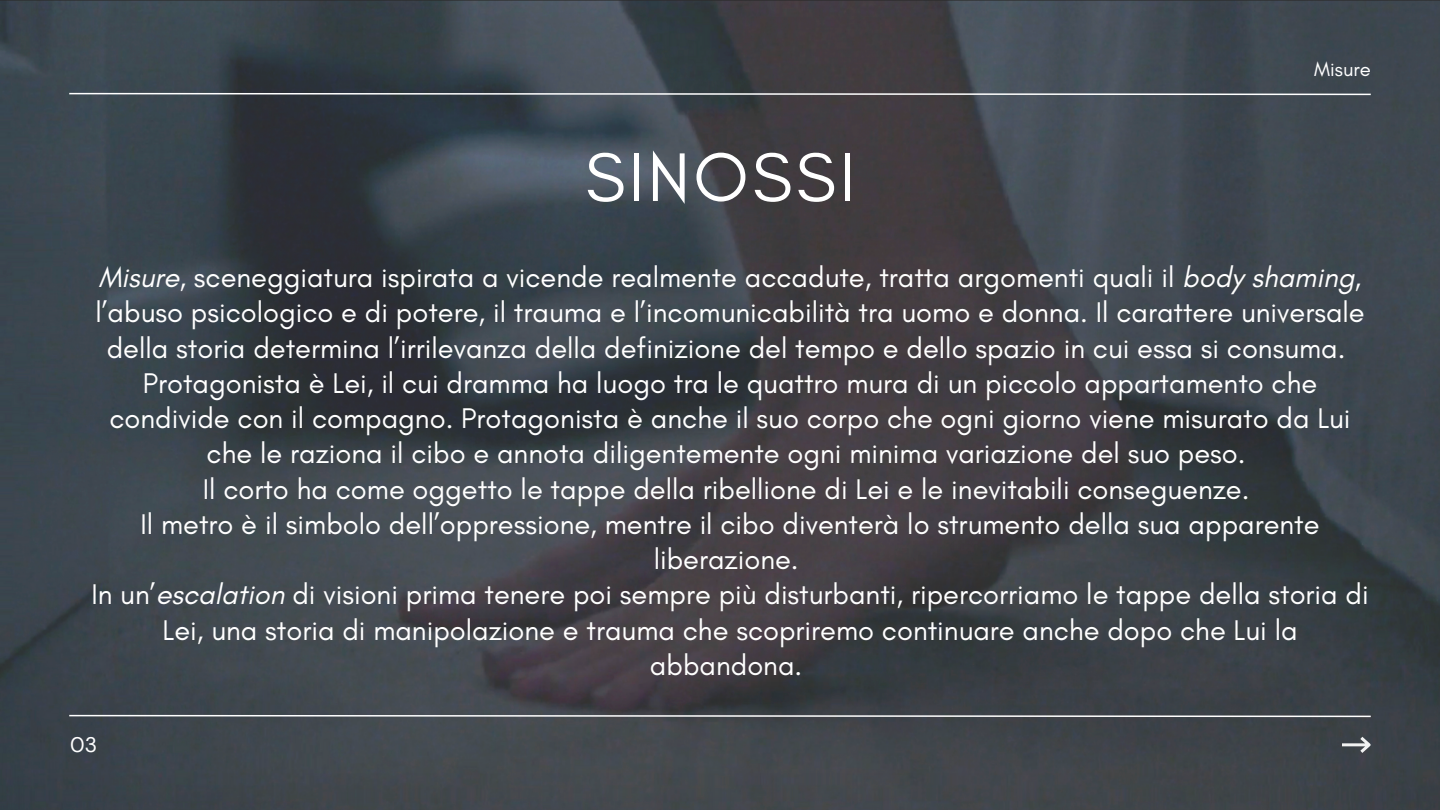
<style>
.page{position:relative;width:1440px;height:810px;background:#fff}
.page>*{position:absolute;margin:0;border:0;box-sizing:border-box;transform-origin:0 0}
.t1{font:70px "Glacial Indifference";letter-spacing:.05em;color:#fff}
.t2{font:29px/35.2px "Glacial Indifference";color:#fff;text-align:center}
.t3{font:21px "DM Sans";color:#fff}
.t4{font:20.3px "Glacial Indifference";color:#fff}
.s1{font-style:italic}
</style>
<div class="page">
<img style="left:0;top:0;width:1440px;height:810px">
<svg style="left:68px;top:714px;width:1304px;height:4px;background:#868a8e"></svg>
<svg style="left:68px;top:92px;width:1304px;height:4px;background:#84898e"></svg>
<svg style="left:1342px;top:737px;width:29px;height:16px"></svg>
<p class="t1" style="left:585px;top:134px;width:271px">SINOSSI</p>
<p class="t4" style="left:1314px;top:57px;width:58px">Misure</p>
<p class="t2" style="left:95px;top:259px;width:1271px"><span class="s1">Misure</span>, sceneggiatura ispirata a vicende realmente accadute, tratta argomenti quali il <span class="s1">body shaming</span>, l’abuso psicologico e di potere, il trauma e l’incomunicabilità tra uomo e donna. Il carattere universale della storia determina l’irrilevanza della definizione del tempo e dello spazio in cui essa si consuma.</p>
<p class="t2" style="left:109px;top:365px;width:1243px">Protagonista è Lei, il cui dramma ha luogo tra le quattro mura di un piccolo appartamento che condivide con il compagno. Protagonista è anche il suo corpo che ogni giorno viene misurato da Lui che le raziona il cibo e annota diligentemente ogni minima variazione del suo peso.</p>
<p class="t2" style="left:203px;top:471px;width:1048px">Il corto ha come oggetto le tappe della ribellione di Lei e le inevitabili conseguenze.</p>
<p class="t2" style="left:140px;top:506px;width:1181px">Il metro è il simbolo dell’oppressione, mentre il cibo diventerà lo strumento della sua apparente liberazione.</p>
<p class="t2" style="left:91px;top:577px;width:1279px">In un’<span class="s1">escalation</span> di visioni prima tenere poi sempre più disturbanti, ripercorriamo le tappe della storia di<br>Lei, una storia di manipolazione e trauma che scopriremo continuare anche dopo che Lui la abbandona.</p>
<p class="t3" style="left:70px;top:731px;width:28px">03</p>
</div>
